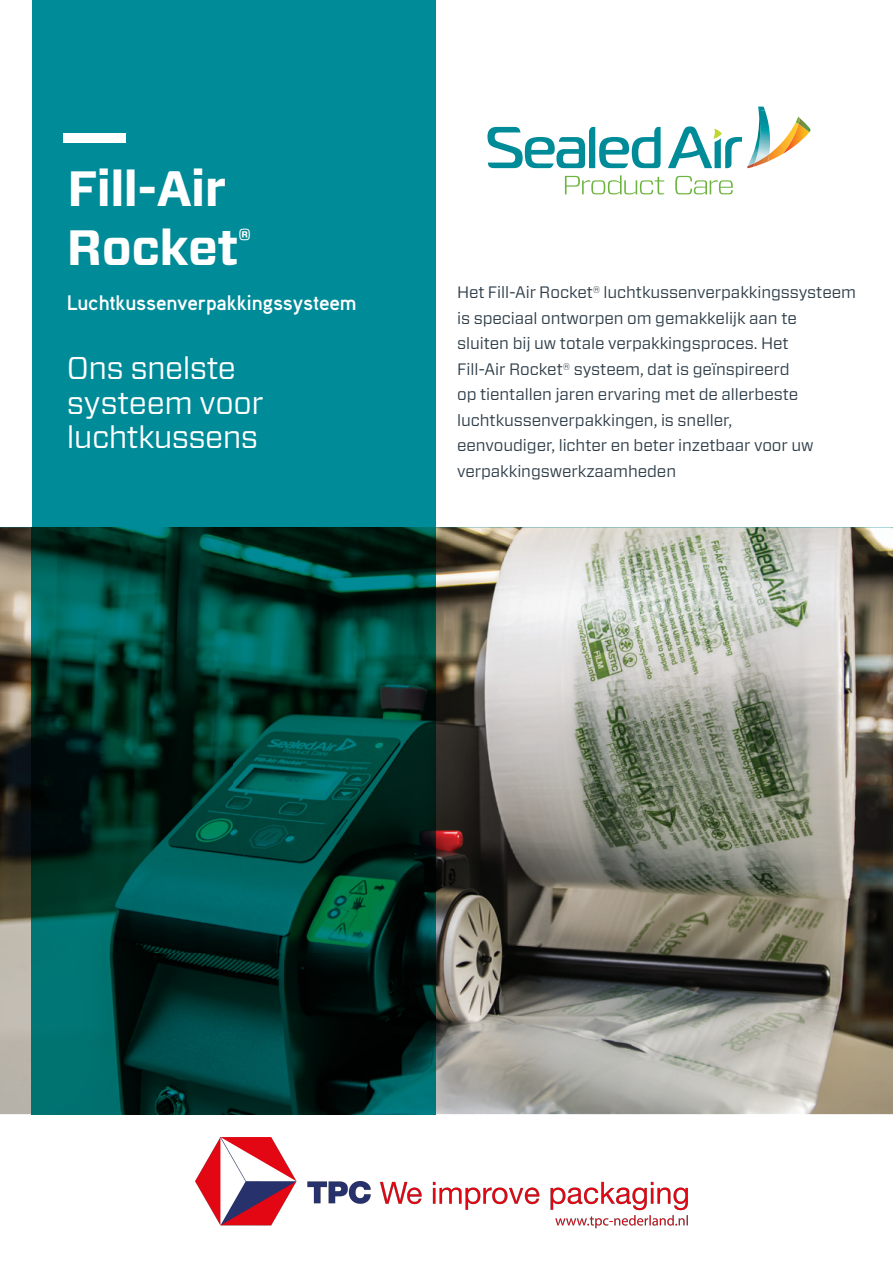
<style>
.page{position:relative;width:893px;height:1263px;background:#fff}
.page>*{position:absolute;margin:0;border:0;box-sizing:border-box;transform-origin:0 0}
.t1{font:700 49.5px/59.4px "Forza";letter-spacing:-.01em;color:#fff}
.t2{font:31.5px/34.5px "Forza";letter-spacing:-.02em;color:#fff}
.t3{font:700 21px "Aaux Pro OT";letter-spacing:-.01em;color:#fff}
.t4{font:16.5px/25.5px "Forza";letter-spacing:-.005em;color:#2e3d48}
</style>
<div class="page">
<img style="left:0;top:527px;width:893px;height:587px">
<div style="left:32px;top:0;width:404px;height:527px;background:#008b98"></div>
<img style="left:32px;top:527px;width:404px;height:587px">
<div style="left:64px;top:133px;width:62px;height:10px;background:#fff"></div>
<svg style="left:487px;top:127px;width:174px;height:41px"></svg>
<img style="left:758px;top:111px;width:9px;height:6px">
<img style="left:758px;top:106px;width:7px;height:5px">
<svg style="left:668px;top:117px;width:143px;height:52px"></svg>
<svg style="left:565px;top:175px;width:99px;height:19px"></svg>
<svg style="left:675px;top:176px;width:58px;height:18px"></svg>
<img style="left:196px;top:1137px;width:492px;height:92px">
<h1 class="t1" style="left:67px;top:160px;width:186px">Fill-Air<br>Rocket<sup>®</sup></h1>
<p class="t3" style="left:67px;top:290px;width:291px">Luchtkussenverpakkingssysteem</p>
<h2 class="t2" style="left:67px;top:350px;width:198px">Ons snelste systeem voor luchtkussens</h2>
<p class="t4" style="left:457px;top:280px;width:400px">Het Fill-Air Rocket® luchtkussenverpakkingssysteem is speciaal ontworpen om gemakkelijk aan te<br>sluiten bij uw totale verpakkingsproces. Het<br>Fill-Air Rocket® systeem, dat is geïnspireerd<br>op tientallen jaren ervaring met de allerbeste luchtkussenverpakkingen, is sneller,<br>eenvoudiger, lichter en beter inzetbaar voor uw verpakkingswerkzaamheden</p>
</div>
